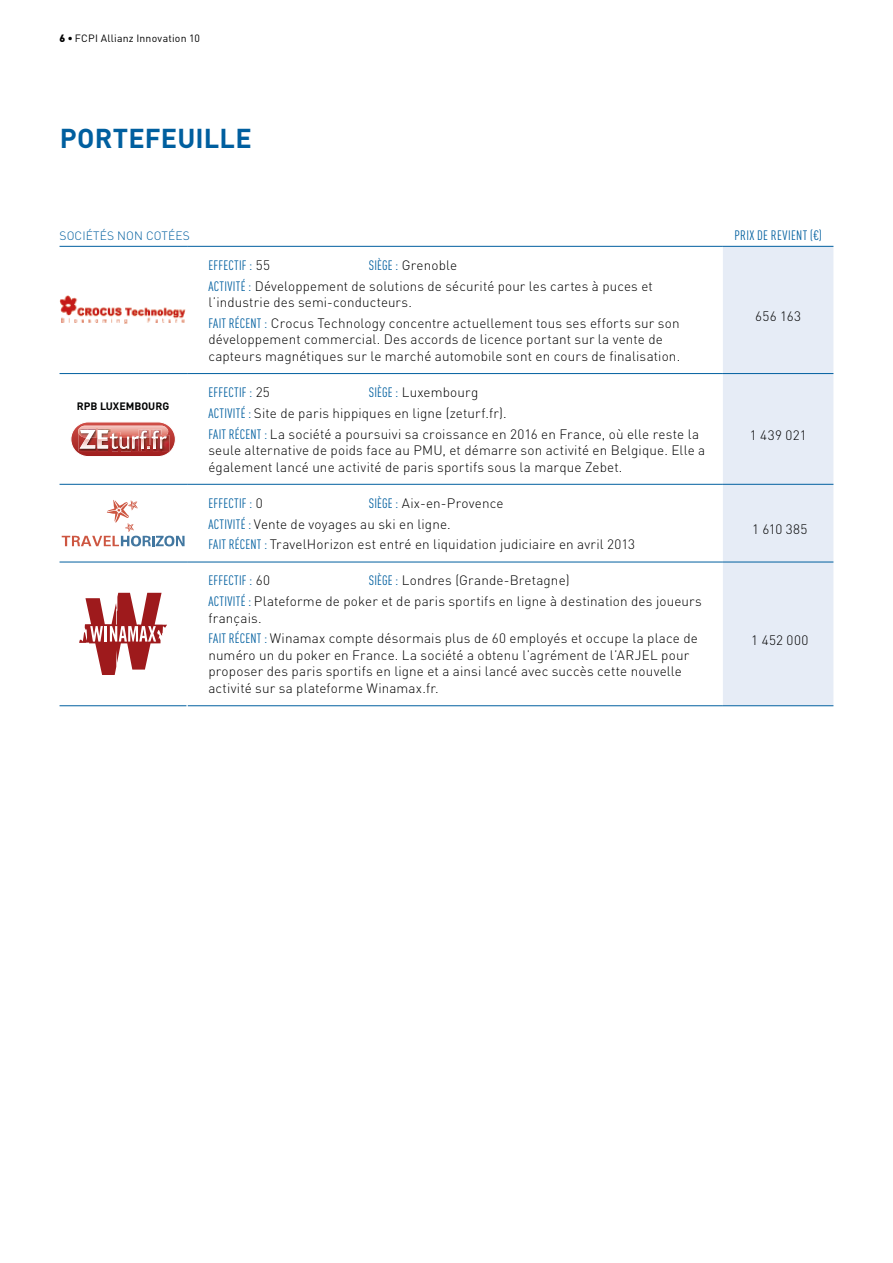
<style>
.page{position:relative;width:893px;height:1263px;background:#fff}
.page>*{position:absolute;margin:0;border:0;box-sizing:border-box;transform-origin:0 0}
.t1{font:700 27px "DIN Pro";letter-spacing:.005em;color:#005f9f}
.t2{font:300 13.5px/20.7px "DIN Pro";letter-spacing:.01em;color:#000}
.t3{font:condensed 13.5px "DIN Pro";letter-spacing:.015em;color:#005f9f}
.t4{font:300 12px "DIN Pro";letter-spacing:.01em;color:#005f9f}
.t5{font:700 10.65px "DIN Pro";color:#010202}
.t6{font:10.5px "DIN Pro";letter-spacing:.02em;color:#000}
.s1{font-weight:900}
.s2{font-weight:300;font-stretch:normal;color:#000}
.s3{font-weight:400;font-stretch:condensed;color:#005f9f}
</style>
<div class="page">
<div style="left:723px;top:247px;width:110px;height:458px;background:#e6ecf6"></div>
<svg style="left:188px;top:706px;width:645px;height:1px"></svg>
<hr style="left:60px;top:705px;width:127px;height:1px;background:#005f9f">
<hr style="left:187px;top:705px;width:536px;height:1px;background:#005f9f">
<hr style="left:723px;top:705px;width:110px;height:1px;background:#005f9f">
<hr style="left:187px;top:562px;width:1px;height:144px;background:#fff">
<hr style="left:60px;top:246px;width:127px;height:1px;background:#005f9f">
<hr style="left:60px;top:373px;width:127px;height:1px;background:#005f9f">
<hr style="left:60px;top:484px;width:127px;height:1px;background:#005f9f">
<hr style="left:60px;top:562px;width:127px;height:1px;background:#005f9f">
<hr style="left:187px;top:246px;width:536px;height:1px;background:#005f9f">
<hr style="left:187px;top:373px;width:536px;height:1px;background:#005f9f">
<hr style="left:187px;top:484px;width:536px;height:1px;background:#005f9f">
<hr style="left:187px;top:562px;width:536px;height:1px;background:#005f9f">
<hr style="left:723px;top:246px;width:110px;height:1px;background:#005f9f">
<hr style="left:723px;top:373px;width:110px;height:1px;background:#005f9f">
<hr style="left:723px;top:484px;width:110px;height:1px;background:#005f9f">
<hr style="left:723px;top:562px;width:110px;height:1px;background:#005f9f">
<img style="left:60px;top:296px;width:126px;height:28px">
<svg style="left:71px;top:422px;width:104px;height:35px"></svg>
<svg style="left:62px;top:500px;width:123px;height:46px"></svg>
<svg style="left:79px;top:593px;width:88px;height:82px"></svg>
<p class="t6" style="left:60px;top:30px;width:142px"><span class="s1">6 •</span> FCPI Allianz Innovation 10</p>
<h1 class="t1" style="left:60px;top:116px;width:194px">PORTEFEUILLE</h1>
<p class="t4" style="left:60px;top:226px;width:132px">SOCIÉTÉS NON COTÉES</p>
<p class="t3" style="left:734px;top:225px;width:89px">PRIX DE REVIENT (€)</p>
<p class="t3" style="left:208px;top:255px;width:63px">EFFECTIF : <span class="s2">55</span></p>
<p class="t2" style="left:208px;top:253px;width:446px;text-indent:161px"><span class="s3">SIÈGE :</span> Grenoble<br><span class="s3">ACTIVITÉ :</span> Développement de solutions de sécurité pour les cartes à puces et</p>
<p class="t2" style="left:208px;top:291px;width:473px">l’industrie des semi-conducteurs.<br><span class="s3">FAIT RÉCENT :</span> Crocus Technology concentre actuellement tous ses efforts sur son</p>
<p class="t2" style="left:208px;top:330px;width:473px;line-height:16.5px">développement commercial. Des accords de licence portant sur la vente de capteurs magnétiques sur le marché automobile sont en cours de finalisation.</p>
<p class="t2" style="left:755px;top:304px;width:47px">656 163</p>
<p class="t5" style="left:77px;top:397px;width:94px">RPB LUXEMBOURG</p>
<p class="t2" style="left:208px;top:381px;width:492px;text-indent:161px"><span class="s3">SIÈGE :</span> Luxembourg<br><span class="s3">ACTIVITÉ :</span> Site de paris hippiques en ligne (zeturf.fr).<br><span class="s3">FAIT RÉCENT :</span> La société a poursuivi sa croissance en 2016 en France, où elle reste la</p>
<p class="t2" style="left:208px;top:441px;width:498px;line-height:16.5px">seule alternative de poids face au PMU, et démarre son activité en Belgique. Elle a également lancé une activité de paris sportifs sous la marque Zebet.</p>
<p class="t3" style="left:208px;top:382px;width:63px">EFFECTIF : <span class="s2">25</span></p>
<p class="t2" style="left:208px;top:491px;width:428px;text-indent:161px"><span class="s3">SIÈGE :</span> Aix-en-Provence<br><span class="s3">ACTIVITÉ :</span> Vente de voyages au ski en ligne.<br><span class="s3">FAIT RÉCENT :</span> TravelHorizon est entré en liquidation judiciaire en avril 2013</p>
<p class="t3" style="left:208px;top:493px;width:56px">EFFECTIF : <span class="s2">0</span></p>
<p class="t2" style="left:208px;top:569px;width:495px;text-indent:161px"><span class="s3">SIÈGE :</span> Londres (Grande-Bretagne)<br><span class="s3">ACTIVITÉ :</span> Plateforme de poker et de paris sportifs en ligne à destination des joueurs</p>
<p class="t2" style="left:208px;top:606px;width:491px">français.<br><span class="s3">FAIT RÉCENT :</span> Winamax compte désormais plus de 60 employés et occupe la place de</p>
<p class="t2" style="left:208px;top:646px;width:482px;line-height:16.5px">numéro un du poker en France. La société a obtenu l’agrément de l’ARJEL pour proposer des paris sportifs en ligne et a ainsi lancé avec succès cette nouvelle activité sur sa plateforme Winamax.fr.</p>
<p class="t3" style="left:208px;top:571px;width:63px">EFFECTIF : <span class="s2">60</span></p>
<p class="t2" style="left:750px;top:423px;width:58px">1 439 021</p>
<p class="t2" style="left:752px;top:517px;width:57px">1 610 385</p>
<p class="t2" style="left:751px;top:628px;width:59px">1 452 000</p>
</div>
